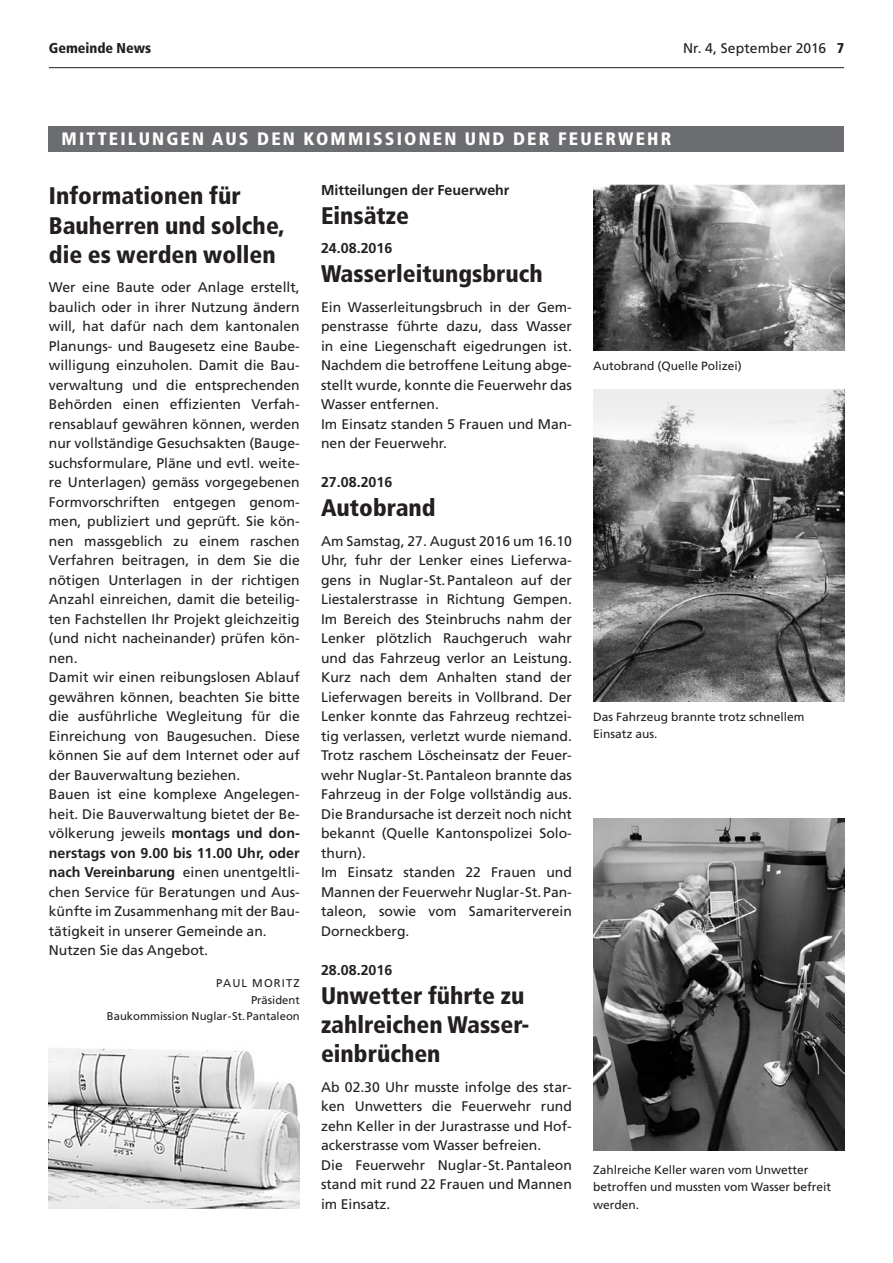
<style>
.page{position:relative;width:893px;height:1263px;background:#fff}
.page>*{position:absolute;margin:0;border:0;box-sizing:border-box;transform-origin:0 0}
.t1{font:900 condensed 24px/29.2px "Frutiger LT";color:#231f20}
.t2{font:900 condensed 18px "Frutiger LT";letter-spacing:.12em;color:#fff}
.t3{font:700 14.25px "Frutiger LT";color:#231f20}
.t4{font:900 condensed 14.25px "Frutiger LT";color:#231f20}
.t5{font:13.95px/19.5px "Frutiger LT";color:#231f20}
.t6{font:12px/17.2px "Frutiger LT";color:#231f20}
.t7{font:11.25px/16.5px "Frutiger LT";color:#231f20;text-align:right}
.s1{font-weight:900;font-stretch:condensed;font-size:14.25px}
.s2{font-weight:700;font-size:14.25px}
</style>
<div class="page">
<hr style="left:49px;top:67px;width:795px;height:1px;background:#231f20">
<img style="left:49px;top:1048px;width:251px;height:161px">
<div style="left:49px;top:126px;width:795px;height:26px;background:#6c6d70"></div>
<img style="left:593px;top:185px;width:251px;height:166px">
<img style="left:593px;top:390px;width:251px;height:312px">
<img style="left:593px;top:819px;width:251px;height:331px">
<p class="t4" style="left:49px;top:40px;width:104px">Gemeinde News</p>
<p class="t5" style="left:683px;top:39px;width:163px">Nr. 4, September 2016 <span class="s1">7</span></p>
<p class="t2" style="left:62px;top:128px;width:611px">MITTEILUNGEN AUS DEN KOMMISSIONEN UND DER FEUERWEHR</p>
<p class="t3" style="left:321px;top:181px;width:190px">Mitteilungen der Feuerwehr</p>
<h1 class="t1" style="left:321px;top:201px;width:90px">Einsätze</h1>
<p class="t3" style="left:321px;top:240px;width:73px">24.08.2016</p>
<h1 class="t1" style="left:321px;top:259px;width:223px">Wasserleitungsbruch</h1>
<p class="t5" style="left:321px;top:297px;width:252px">Ein Wasserleitungsbruch in der Gem&shy;penstrasse führte dazu, dass Wasser in eine Liegenschaft eigedrungen ist.<br>Nachdem die betroffene Leitung abge&shy;stellt wurde, konnte die Feuerwehr das<br>Wasser entfernen.<br>Im Einsatz standen 5 Frauen und Man&shy;nen der Feuerwehr.</p>
<p class="t3" style="left:321px;top:474px;width:73px">27.08.2016</p>
<h1 class="t1" style="left:321px;top:493px;width:116px">Autobrand</h1>
<p class="t5" style="left:321px;top:531px;width:252px">Am Samstag, 27. August 2016 um 16.10<br>Uhr, fuhr der Lenker eines Lieferwa&shy;gens in Nuglar-St.Pantaleon auf der Liestalerstrasse in Richtung Gempen.<br>Im Bereich des Steinbruchs nahm der Lenker plötzlich Rauchgeruch wahr und das Fahrzeug verlor an Leistung.<br>Kurz nach dem Anhalten stand der Lieferwagen bereits in Vollbrand. Der Lenker konnte das Fahrzeug rechtzei&shy;tig verlassen, verletzt wurde niemand.<br>Trotz raschem Löscheinsatz der Feuer&shy;wehr Nuglar-St.Pantaleon brannte das Fahrzeug in der Folge vollständig aus.<br>Die Brandursache ist derzeit noch nicht bekannt (Quelle Kantonspolizei Solo&shy;thurn).<br>Im Einsatz standen 22 Frauen und Mannen der Feuerwehr Nuglar-St.Pan&shy;taleon, sowie vom Samariterverein Dorneckberg.</p>
<p class="t3" style="left:321px;top:961px;width:73px">28.08.2016</p>
<h1 class="t1" style="left:321px;top:981px;width:208px">Unwetter führte zu zahlreichen Wasser&shy;einbrüchen</h1>
<p class="t5" style="left:321px;top:1077px;width:252px">Ab 02.30 Uhr musste infolge des star&shy;ken Unwetters die Feuerwehr rund zehn Keller in der Jurastrasse und Hof&shy;ackerstrasse vom Wasser befreien.<br>Die Feuerwehr Nuglar-St.Pantaleon stand mit rund 22 Frauen und Mannen im Einsatz.</p>
<h1 class="t1" style="left:49px;top:181px;width:237px">Informationen für<br>Bauherren und solche, die es werden wollen</h1>
<p class="t5" style="left:49px;top:278px;width:252px">Wer eine Baute oder Anlage erstellt, baulich oder in ihrer Nutzung ändern will, hat dafür nach dem kantonalen Planungs- und Baugesetz eine Baube&shy;willigung einzuholen. Damit die Bau&shy;verwaltung und die entsprechenden Behörden einen effizienten Verfah&shy;rensablauf gewähren können, werden nur vollständige Gesuchsakten (Bauge&shy;suchsformulare, Pläne und evtl. weite&shy;re Unterlagen) gemäss vorgegebenen Formvorschriften entgegen genom&shy;men, publiziert und geprüft. Sie kön&shy;nen massgeblich zu einem raschen Verfahren beitragen, in dem Sie die nötigen Unterlagen in der richtigen Anzahl einreichen, damit die beteilig&shy;ten Fachstellen Ihr Projekt gleichzeitig (und nicht nacheinander) prüfen kön&shy;nen.<br>Damit wir einen reibungslosen Ablauf gewähren können, beachten Sie bitte die ausführliche Wegleitung für die Einreichung von Baugesuchen. Diese können Sie auf dem Internet oder auf der Bauverwaltung beziehen.<br>Bauen ist eine komplexe Angelegen&shy;heit. Die Bauverwaltung bietet der Be&shy;völkerung jeweils <span class="s2">montags und don-</span></p>
<p class="t3" style="left:49px;top:844px;width:252px">nerstags von 9.00 bis 11.00 Uhr, oder</p>
<p class="t5" style="left:49px;top:863px;width:252px"><span class="s2">nach Vereinbarung</span> einen unentgeltli&shy;chen Service für Beratungen und Aus&shy;künfte im Zusammenhang mit der Bau&shy;tätigkeit in unserer Gemeinde an.<br>Nutzen Sie das Angebot.</p>
<p class="t7" style="left:107px;top:975px;width:194px">PAUL MORITZ<br>Präsident<br>Baukommission Nuglar-St.Pantaleon</p>
<p class="t6" style="left:593px;top:357px;width:150px">Autobrand (Quelle Polizei)</p>
<p class="t6" style="left:593px;top:708px;width:213px">Das Fahrzeug brannte trotz schnellem<br>Einsatz aus.</p>
<p class="t6" style="left:593px;top:1161px;width:239px">Zahlreiche Keller waren vom Unwetter betroffen und mussten vom Wasser befreit werden.</p>
</div>
